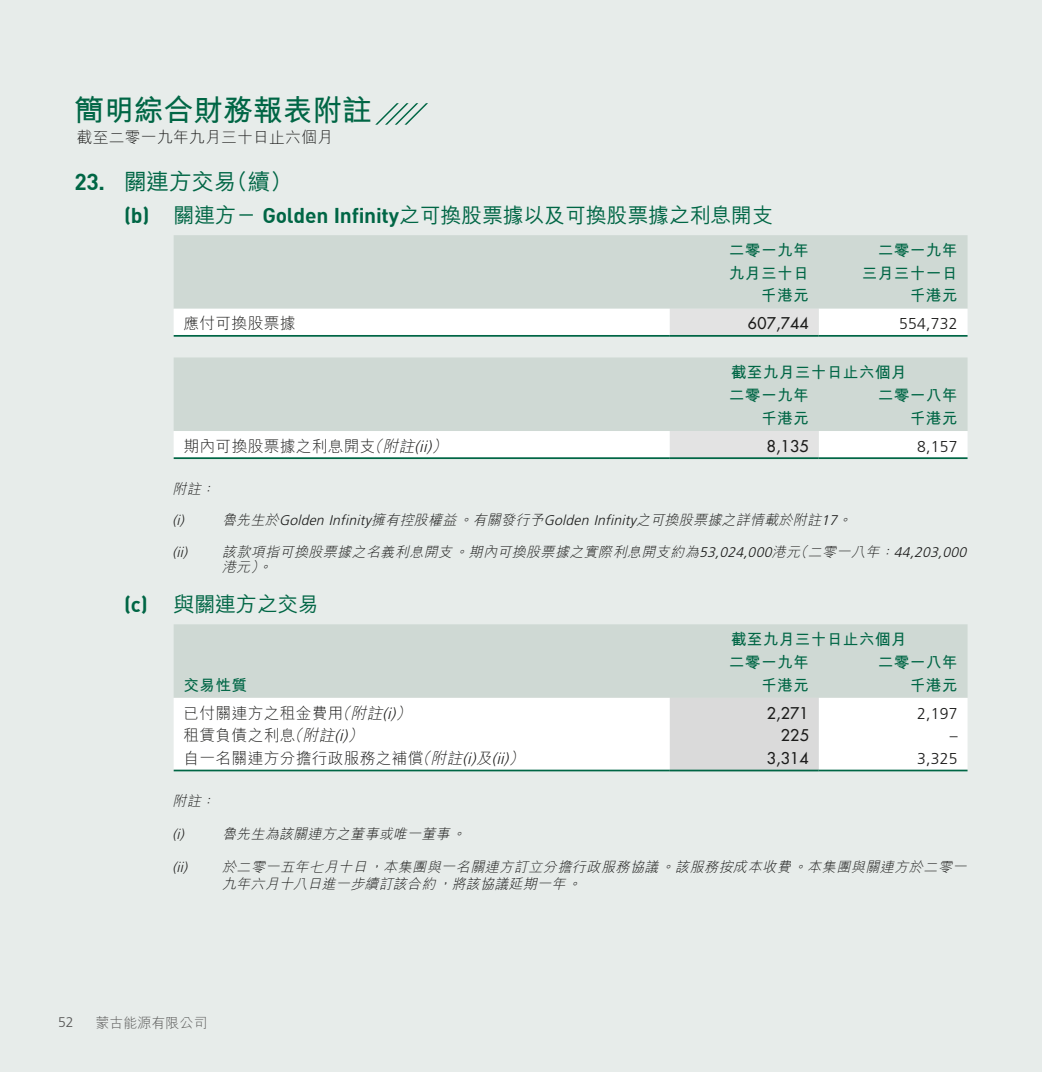
<style>
.page{position:relative;width:1042px;height:1072px;background:#fff}
.page>*{position:absolute;margin:0;border:0;box-sizing:border-box;transform-origin:0 0}
.t1{font:700 29.75px "M Hei HK";color:#006645}
.t2{font:500 22.75px "M Hei HK";letter-spacing:-.01em;color:#006645}
.t3{font:500 21px "M Hei HK";letter-spacing:-.01em;color:#006645}
.t4{font:300 15.75px "M Hei HK";letter-spacing:.015em;color:#1c1c1b}
.t5{font:700 15.75px/22.8px "M Hei HK";letter-spacing:.015em;color:#006645}
.t6{font:500 15.75px "Futura Std";letter-spacing:.015em;color:#1c1c1b}
.t7{font:300 15.75px "Frutiger LT Std";letter-spacing:.015em;color:#1c1c1b}
.t8{font:italic 300 14px/15.8px "M Hei HK";color:#1c1c1b}
.t9{font:italic 300 14px "Frutiger LT Std";color:#1c1c1b}
.t10{font:300 14px "M Hei HK";color:#575756}
.t11{font:300 14px "Frutiger LT Std";color:#575756}
.s1{font-family:"DIN";font-weight:700}
.s2{font-style:italic}
.s3{font-family:"Frutiger LT Std";font-style:italic}
.s4{font-family:"Frutiger LT Std"}
</style>
<div class="page">
<div style="left:0;top:0;width:1042px;height:1071px;background:#e7ecea"></div>
<svg style="left:375px;top:103px;width:53px;height:22px"></svg>
<div style="left:174px;top:235px;width:793px;height:74px;background:#cfd9d4"></div>
<svg style="left:174px;top:309px;width:793px;height:26px"></svg>
<hr style="left:174px;top:335px;width:496px;height:2px;background:#006645">
<hr style="left:670px;top:335px;width:149px;height:2px;background:#006645">
<hr style="left:819px;top:335px;width:148px;height:2px;background:#006645">
<div style="left:174px;top:357px;width:793px;height:74px;background:#cfd9d4"></div>
<svg style="left:174px;top:431px;width:793px;height:26px"></svg>
<hr style="left:174px;top:457px;width:496px;height:2px;background:#006645">
<hr style="left:670px;top:457px;width:149px;height:2px;background:#006645">
<hr style="left:819px;top:457px;width:148px;height:2px;background:#006645">
<div style="left:174px;top:624px;width:793px;height:74px;background:#cfd9d4"></div>
<div style="left:174px;top:698px;width:793px;height:71px;background:#fff"></div>
<div style="left:670px;top:698px;width:149px;height:71px;background:#dadada"></div>
<hr style="left:174px;top:769px;width:496px;height:2px;background:#006645">
<hr style="left:670px;top:769px;width:149px;height:2px;background:#006645">
<hr style="left:819px;top:769px;width:148px;height:2px;background:#006645">
<h1 class="t1" style="left:74px;top:88px;width:299px">簡明綜合財務報表附註</h1>
<p class="t4" style="left:77px;top:126px;width:258px">截至二零一九年九月三十日止六個月</p>
<h2 class="t2" style="left:74px;top:165px;width:220px"><span class="s1">23.</span> 關連方交易（續）</h2>
<h3 class="t3" style="left:124px;top:200px;width:650px"><span class="s1">(b)</span> 關連方－ <span class="s1">Golden Infinity</span>之可換股票據以及可換股票據之利息開支</h3>
<p class="t5" style="left:729px;top:237px;width:81px">二零一九年</p>
<p class="t5" style="left:878px;top:237px;width:81px">二零一九年</p>
<p class="t5" style="left:729px;top:260px;width:81px">九月三十日</p>
<p class="t5" style="left:862px;top:260px;width:97px">三月三十一日</p>
<p class="t5" style="left:761px;top:283px;width:49px">千港元</p>
<p class="t5" style="left:910px;top:283px;width:49px">千港元</p>
<p class="t4" style="left:184px;top:312px;width:113px">應付可換股票據</p>
<p class="t6" style="left:748px;top:314px;width:62px">607,744</p>
<p class="t7" style="left:899px;top:315px;width:60px">554,732</p>
<p class="t5" style="left:729px;top:360px;width:179px">截至九月三十日止六個月二零一九年</p>
<p class="t5" style="left:878px;top:382px;width:81px">二零一八年</p>
<p class="t5" style="left:761px;top:405px;width:49px">千港元</p>
<p class="t5" style="left:910px;top:405px;width:49px">千港元</p>
<p class="t4" style="left:184px;top:435px;width:270px">期內可換股票據之利息開支<span class="s2">（附註</span><span class="s3">(ii)</span><span class="s2">）</span></p>
<p class="t6" style="left:767px;top:436px;width:44px">8,135</p>
<p class="t7" style="left:917px;top:437px;width:42px">8,157</p>
<p class="t8" style="left:172px;top:480px;width:48px">附註：</p>
<p class="t9" style="left:172px;top:512px;width:17px">(i)</p>
<p class="t8" style="left:222px;top:511px;width:635px">魯先生於<span class="s4">Golden Infinity</span>擁有控股權益。有關發行予<span class="s4">Golden Infinity</span>之可換股票據之詳情載於附註<span class="s4">17</span>。</p>
<p class="t9" style="left:172px;top:544px;width:20px">(ii)</p>
<p class="t8" style="left:222px;top:543px;width:749px">該款項指可換股票據之名義利息開支。期內可換股票據之實際利息開支約為<span class="s4">53,024,000</span>港元（二零一八年：<span class="s4">44,203,000</span>港元）。</p>
<h3 class="t3" style="left:124px;top:588px;width:197px"><span class="s1">(c)</span> 與關連方之交易</h3>
<p class="t5" style="left:729px;top:626px;width:179px">截至九月三十日止六個月二零一九年</p>
<p class="t5" style="left:878px;top:649px;width:81px">二零一八年</p>
<p class="t5" style="left:184px;top:672px;width:65px">交易性質</p>
<p class="t5" style="left:761px;top:672px;width:49px">千港元</p>
<p class="t5" style="left:910px;top:672px;width:49px">千港元</p>
<p class="t4" style="left:184px;top:701px;width:234px">已付關連方之租金費用<span class="s2">（附註</span><span class="s3">(i)</span><span class="s2">）</span></p>
<p class="t6" style="left:767px;top:703px;width:44px">2,271</p>
<p class="t7" style="left:917px;top:704px;width:42px">2,197</p>
<p class="t4" style="left:184px;top:724px;width:186px">租賃負債之利息<span class="s2">（附註</span><span class="s3">(i)</span><span class="s2">）</span></p>
<p class="t6" style="left:781px;top:725px;width:29px">225</p>
<p class="t7" style="left:950px;top:727px;width:9px">–</p>
<p class="t4" style="left:184px;top:747px;width:347px">自一名關連方分擔行政服務之補償<span class="s2">（附註</span><span class="s3">(i)</span><span class="s2">及</span><span class="s3">(ii)</span><span class="s2">）</span></p>
<p class="t6" style="left:767px;top:748px;width:44px">3,314</p>
<p class="t7" style="left:917px;top:749px;width:42px">3,325</p>
<p class="t8" style="left:172px;top:792px;width:48px">附註：</p>
<p class="t9" style="left:172px;top:826px;width:17px">(i)</p>
<p class="t8" style="left:222px;top:825px;width:249px">魯先生為該關連方之董事或唯一董事。</p>
<p class="t9" style="left:172px;top:859px;width:20px">(ii)</p>
<p class="t8" style="left:222px;top:858px;width:750px;line-height:16.6px">於二零一五年七月十日，本集團與一名關連方訂立分擔行政服務協議。該服務按成本收費。本集團與關連方於二零一九年六月十八日進一步續訂該合約，將該協議延期一年。</p>
<p class="t11" style="left:58px;top:1014px;width:17px">52</p>
<p class="t10" style="left:95px;top:1012px;width:113px">蒙古能源有限公司</p>
</div>
